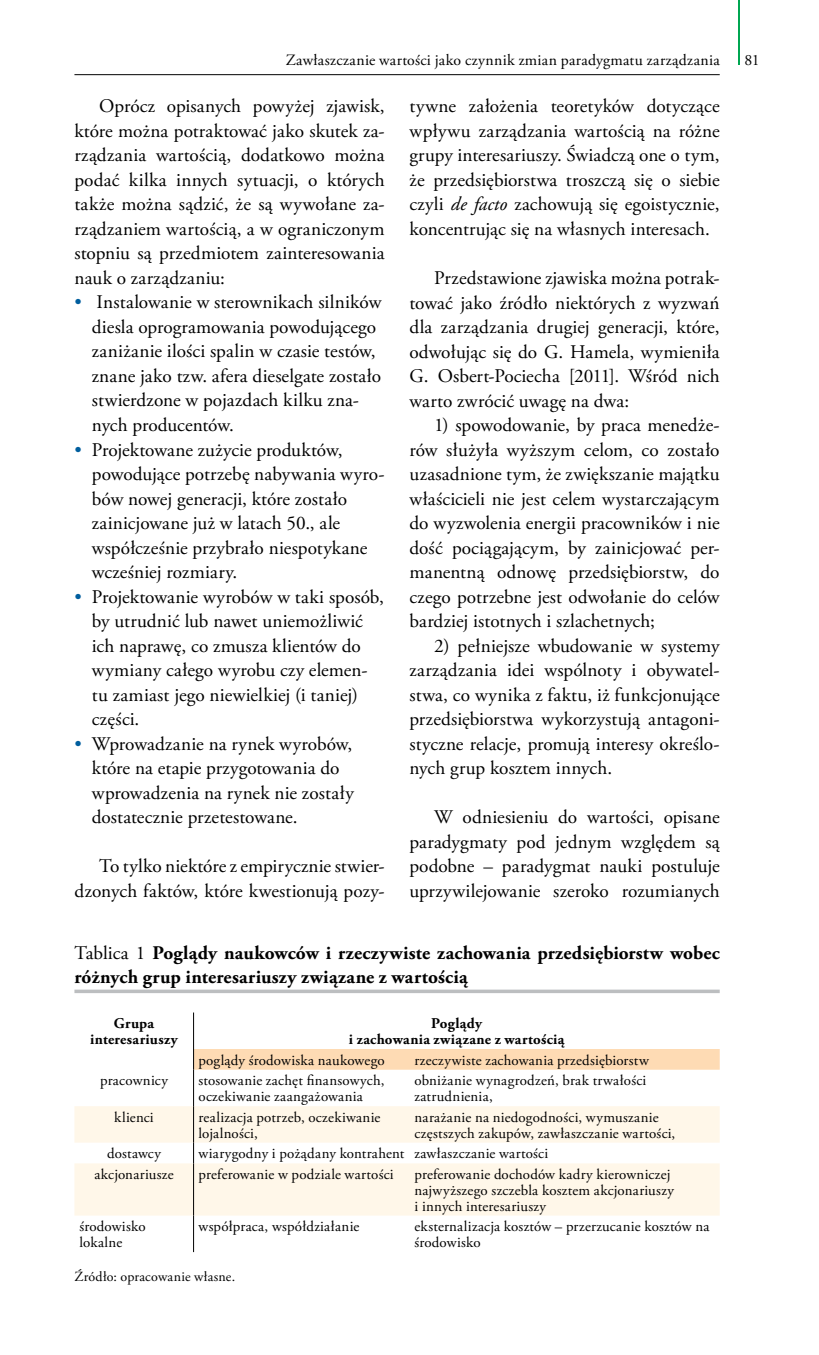
<style>
.page{position:relative;width:819px;height:1355px;background:#fff}
.page>*{position:absolute;margin:0;border:0;box-sizing:border-box;transform-origin:0 0}
.t1{font:19.25px/24.5px "Adobe Garamond Pro";letter-spacing:.005em;color:#000;text-align:justify}
.t2{font:700 19.25px/24.5px "Adobe Garamond Pro";letter-spacing:.01em;color:#000}
.t3{font:15.75px "Adobe Garamond Pro";letter-spacing:.02em;color:#000}
.t4{font:14.88px/15.8px "Adobe Garamond Pro";letter-spacing:.015em;color:#000}
.t5{font:700 14.88px/15.8px "Adobe Garamond Pro";letter-spacing:.02em;color:#000;text-align:center}
.t6{font:14px "Adobe Garamond Pro";letter-spacing:.015em;color:#000}
.s1{color:#005e9e}
.s2{font-style:italic}
.s3{font-weight:400}
</style>
<div class="page">
<hr style="left:738px;top:0;width:1px;height:64px;background:#00a651">
<hr style="left:74px;top:74px;width:645px;height:1px;background:#000">
<svg style="left:74px;top:1106px;width:645px;height:109px;fill:#fff7e9"></svg>
<hr style="left:193px;top:1012px;width:1px;height:36px;background:#000">
<div style="left:193px;top:1048px;width:526px;height:21px;background:#fedbb4"></div>
<hr style="left:193px;top:1069px;width:1px;height:37px;background:#000">
<hr style="left:193px;top:1106px;width:1px;height:36px;background:#000">
<svg style="left:193px;top:1142px;width:1px;height:21px"></svg>
<hr style="left:193px;top:1163px;width:1px;height:52px;background:#000">
<hr style="left:193px;top:1215px;width:1px;height:36px;background:#000">
<svg style="left:74px;top:989px;width:645px;height:4px;fill:#bcbec0"></svg>
<p class="t3" style="left:286px;top:50px;width:435px">Zawłaszczanie wartości jako czynnik zmian paradygmatu zarządzania</p>
<p class="t3" style="left:744px;top:50px;width:17px">81</p>
<p class="t1" style="left:74px;top:95px;width:312px;text-indent:25px">Oprócz opisanych powyżej zjawisk, które można potraktować jako skutek za&shy;rządzania wartością, dodatkowo można podać kilka innych sytuacji, o których także można sądzić, że są wywołane za&shy;rządzaniem wartością, a w ograniczonym stopniu są przedmiotem zainteresowania nauk o zarządzaniu:</p>
<p class="t1" style="left:92px;top:291px;width:291px;text-align:left;text-indent:-17px"><span class="s1">•</span> Instalowanie w sterownikach silników diesla oprogramowania powodującego zaniżanie ilości spalin w czasie testów, znane jako tzw. afera dieselgate zostało stwierdzone w pojazdach kilku zna&shy;nych producentów.</p>
<p class="t1" style="left:92px;top:438px;width:294px;text-align:left;text-indent:-17px"><span class="s1">•</span> Projektowane zużycie produktów, powodujące potrzebę nabywania wyro&shy;bów nowej generacji, które zostało zainicjowane już w latach 50., ale współcześnie przybrało niespotykane wcześniej rozmiary.</p>
<p class="t1" style="left:92px;top:585px;width:294px;text-align:left;text-indent:-17px"><span class="s1">•</span> Projektowanie wyrobów w taki sposób, by utrudnić lub nawet uniemożliwić ich naprawę, co zmusza klientów do wymiany całego wyrobu czy elemen&shy;tu zamiast jego niewielkiej (i taniej) części.</p>
<p class="t1" style="left:92px;top:732px;width:263px;text-align:left;text-indent:-17px"><span class="s1">•</span> Wprowadzanie na rynek wyrobów, które na etapie przygotowania do wprowadzenia na rynek nie zostały dostatecznie przetestowane.</p>
<p class="t1" style="left:74px;top:854px;width:312px;text-align:right">To tylko niektóre z empirycznie stwier&shy;dzonych faktów, które kwestionują pozy-</p>
<p class="t1" style="left:409px;top:95px;width:312px">tywne założenia teoretyków dotyczące wpływu zarządzania wartością na różne grupy interesariuszy. Świadczą one o tym, że przedsiębiorstwa troszczą się o siebie czyli <span class="s2">de facto</span> zachowują się egoistycznie, koncentrując się na własnych interesach.</p>
<p class="t1" style="left:409px;top:266px;width:312px;text-indent:25px">Przedstawione zjawiska można potrak&shy;tować jako źródło niektórych z wyzwań dla zarządzania drugiej generacji, które, odwołując się do G. Hamela, wymieniła G. Osbert-Pociecha [2011]. Wśród nich warto zwrócić uwagę na dwa:</p>
<p class="t1" style="left:409px;top:413px;width:312px;text-indent:25px">1) spowodowanie, by praca menedże&shy;rów służyła wyższym celom, co zostało uzasadnione tym, że zwiększanie majątku właścicieli nie jest celem wystarczającym do wyzwolenia energii pracowników i nie dość pociągającym, by zainicjować per&shy;manentną odnowę przedsiębiorstw, do czego potrzebne jest odwołanie do celów bardziej istotnych i szlachetnych;</p>
<p class="t1" style="left:409px;top:634px;width:312px;text-indent:25px">2) pełniejsze wbudowanie w systemy zarządzania idei wspólnoty i obywatel&shy;stwa, co wynika z faktu, iż funkcjonujące przedsiębiorstwa wykorzystują antagoni&shy;styczne relacje, promują interesy określo&shy;nych grup kosztem innych.</p>
<p class="t1" style="left:409px;top:805px;width:312px;text-indent:25px">W odniesieniu do wartości, opisane paradygmaty pod jednym względem są podobne – paradygmat nauki postuluje uprzywilejowanie szeroko rozumianych</p>
<p class="t2" style="left:74px;top:940px;width:646px"><span class="s3">Tablica 1</span> Poglądy naukowców i rzeczywiste zachowania przedsiębiorstw wobec różnych grup interesariuszy związane z wartością</p>
<p class="t5" style="left:90px;top:1015px;width:89px">Grupa interesariuszy</p>
<p class="t5" style="left:349px;top:1015px;width:217px">Poglądy<br>i zachowania związane z wartością</p>
<p class="t4" style="left:198px;top:1052px;width:188px">poglądy środowiska naukowego</p>
<p class="t4" style="left:414px;top:1052px;width:236px">rzeczywiste zachowania przedsiębiorstw</p>
<p class="t4" style="left:100px;top:1073px;width:69px">pracownicy</p>
<p class="t4" style="left:198px;top:1073px;width:187px">stosowanie zachęt finansowych, oczekiwanie zaangażowania</p>
<p class="t4" style="left:414px;top:1073px;width:233px">obniżanie wynagrodzeń, brak trwałości zatrudnienia,</p>
<p class="t4" style="left:114px;top:1109px;width:41px">klienci</p>
<p class="t4" style="left:198px;top:1109px;width:183px">realizacja potrzeb, oczekiwanie lojalności,</p>
<p class="t4" style="left:414px;top:1109px;width:262px">narażanie na niedogodności, wymuszanie częstszych zakupów, zawłaszczanie wartości,</p>
<p class="t4" style="left:107px;top:1146px;width:55px">dostawcy</p>
<p class="t4" style="left:198px;top:1146px;width:351px">wiarygodny i pożądany kontrahent zawłaszczanie wartości</p>
<p class="t4" style="left:94px;top:1166px;width:81px">akcjonariusze</p>
<p class="t4" style="left:198px;top:1166px;width:197px">preferowanie w podziale wartości</p>
<p class="t4" style="left:414px;top:1166px;width:261px">preferowanie dochodów kadry kierowniczej najwyższego szczebla kosztem akcjonariuszy i innych interesariuszy</p>
<p class="t4" style="left:79px;top:1219px;width:68px">środowisko lokalne</p>
<p class="t4" style="left:198px;top:1219px;width:162px">współpraca, współdziałanie</p>
<p class="t4" style="left:414px;top:1219px;width:296px">eksternalizacja kosztów – przerzucanie kosztów na środowisko</p>
<p class="t6" style="left:74px;top:1267px;width:162px">Źródło: opracowanie własne.</p>
</div>
